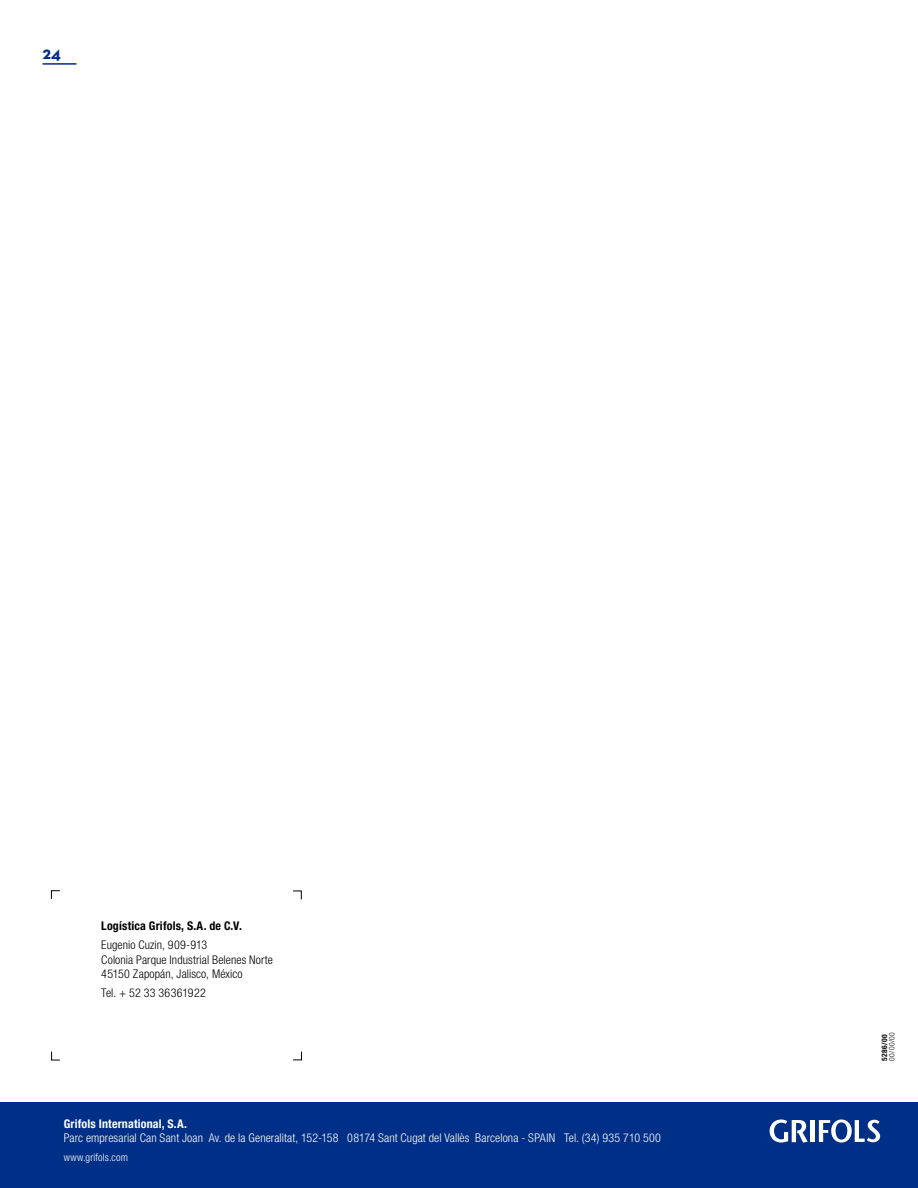
<style>
.page{position:relative;width:918px;height:1188px;background:#fff}
.page>*{position:absolute;margin:0;border:0;box-sizing:border-box;transform-origin:0 0}
.t1{font:700 18px "Neutraface 2 Text";color:#002f87}
.t2{font:300 condensed 12px "Helvetica Neue LT Pro";letter-spacing:.01em;color:#fff}
.t3{font:300 condensed 12px/14.4px "Helvetica Neue";letter-spacing:.01em;color:#000}
.t4{font:700 condensed 12px "Helvetica Neue";letter-spacing:.015em;color:#000}
.t5{font:700 condensed 12px "Helvetica Neue LT Pro";letter-spacing:.015em;color:#fff}
.t6{font:300 condensed 10.5px "Helvetica Neue LT Pro";letter-spacing:.015em;color:#fff}
.t7{font:300 condensed 7.5px "Helvetica Neue";color:#000}
.t8{font:700 condensed 7.5px "Helvetica Neue";letter-spacing:.04em;color:#000}
</style>
<div class="page">
<hr style="left:43px;top:63px;width:34px;height:2px;background:#002f87">
<div style="left:0;top:1103px;width:918px;height:85px;background:#002f87"></div>
<svg style="left:770px;top:1119px;width:38px;height:24px"></svg>
<hr style="left:810px;top:1120px;width:4px;height:22px;background:#fff">
<svg style="left:819px;top:1119px;width:61px;height:24px"></svg>
<svg style="left:51px;top:890px;width:9px;height:9px"></svg>
<svg style="left:51px;top:1051px;width:9px;height:10px"></svg>
<svg style="left:293px;top:890px;width:9px;height:10px"></svg>
<svg style="left:293px;top:1051px;width:9px;height:10px"></svg>
<h1 class="t1" style="left:43px;top:41px;width:20px">24</h1>
<p class="t4" style="left:101px;top:919px;width:142px">Logística Grifols, S.A. de C.V.</p>
<p class="t3" style="left:101px;top:938px;width:173px">Eugenio Cuzin, 909-913<br>Colonia Parque Industrial Belenes Norte<br>45150 Zapopán, Jalisco, México</p>
<p class="t3" style="left:101px;top:985px;width:106px">Tel. + 52 33 36361922</p>
<p class="t5" style="left:64px;top:1117px;width:125px">Grifols International, S.A.</p>
<p class="t2" style="left:64px;top:1131px;width:599px">Parc empresarial Can Sant Joan Av. de la Generalitat, 152-158 08174 Sant Cugat del Vallès Barcelona - SPAIN Tel. (34) 935 710 500</p>
<p class="t6" style="left:64px;top:1152px;width:66px">www.grifols.com</p>
<p class="t8" style="left:880px;top:1061px;width:27px;rotate:-90deg">5286/00</p>
<p class="t7" style="left:888px;top:1061px;width:30px;rotate:-90deg">00/00/00</p>
</div>
